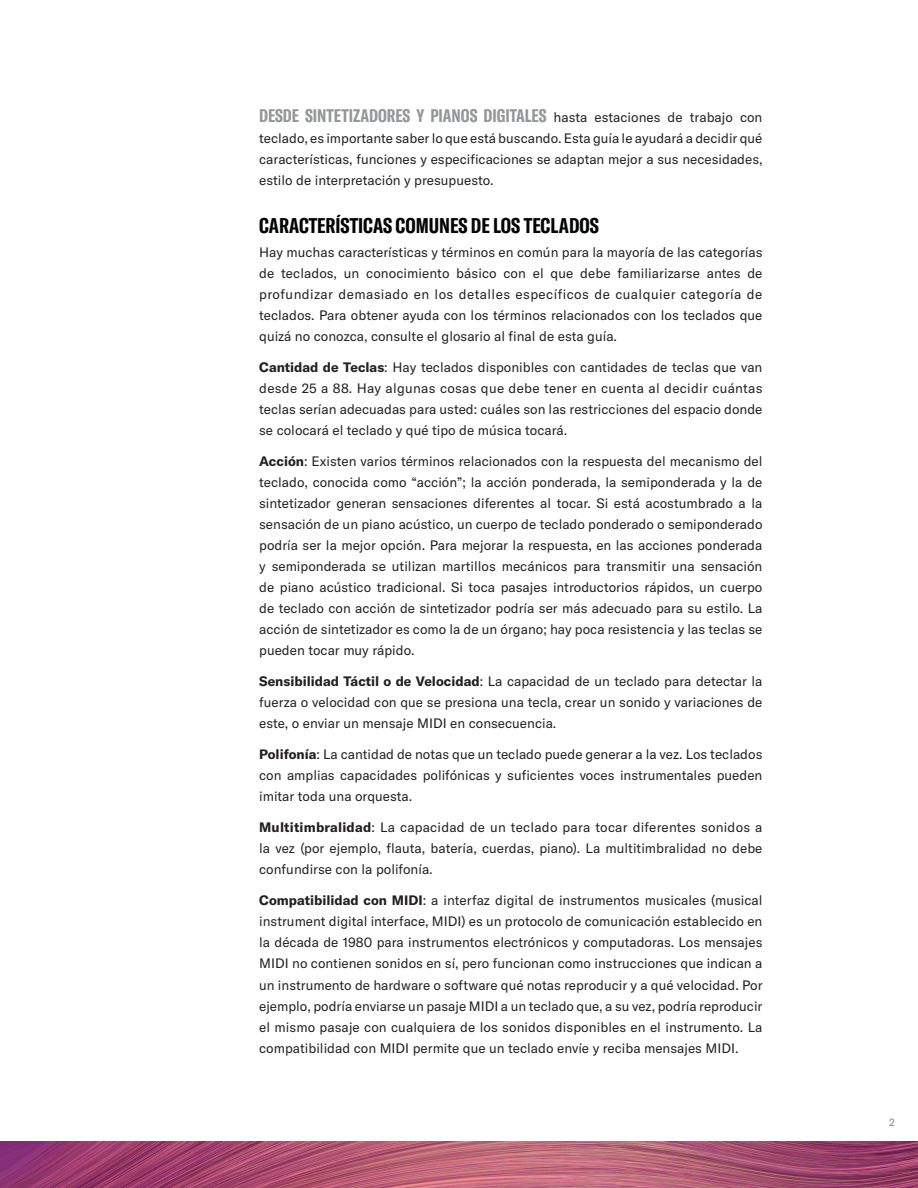
<style>
.page{position:relative;width:918px;height:1188px;background:#fff}
.page>*{position:absolute;margin:0;border:0;box-sizing:border-box;transform-origin:0 0}
.t1{font:700 extra-condensed 21px "GT America Y";color:#020304}
.t2{font:700 extra-condensed 18px "GT America Y";color:#949698}
.t3{font:13.5px/21px "GT America Y";color:#231f20;text-align:justify}
.t4{font:10.5px "GT America Y";color:#89898b}
.s1{font-weight:400;font-stretch:normal;font-size:13.5px;color:#231f20}
.s2{font-weight:700}
</style>
<div class="page">
<img style="left:0;top:1142px;width:918px;height:46px">
<h2 class="t2" style="left:259px;top:105px;width:505px">DESDE SINTETIZADORES Y PIANOS DIGITALES <span class="s1">hasta estaciones de trabajo con</span></h2>
<p class="t3" style="left:259px;top:128px;width:505px">teclado, es importante saber lo que está buscando. Esta guía le ayudará a decidir qué características, funciones y especificaciones se adaptan mejor a sus necesidades, estilo de interpretación y presupuesto.</p>
<h1 class="t1" style="left:259px;top:213px;width:341px">CARACTERÍSTICAS COMUNES DE LOS TECLADOS</h1>
<p class="t3" style="left:259px;top:242px;width:505px">Hay muchas características y términos en común para la mayoría de las categorías de teclados, un conocimiento básico con el que debe familiarizarse antes de profundizar demasiado en los detalles específicos de cualquier categoría de teclados. Para obtener ayuda con los términos relacionados con los teclados que quizá no conozca, consulte el glosario al final de esta guía.</p>
<p class="t3" style="left:259px;top:357px;width:505px"><span class="s2">Cantidad de Teclas</span>: Hay teclados disponibles con cantidades de teclas que van desde 25 a 88. Hay algunas cosas que debe tener en cuenta al decidir cuántas teclas serían adecuadas para usted: cuáles son las restricciones del espacio donde se colocará el teclado y qué tipo de música tocará.</p>
<p class="t3" style="left:259px;top:451px;width:505px"><span class="s2">Acción</span>: Existen varios términos relacionados con la respuesta del mecanismo del teclado, conocida como “acción”; la acción ponderada, la semiponderada y la de sintetizador generan sensaciones diferentes al tocar. Si está acostumbrado a la sensación de un piano acústico, un cuerpo de teclado ponderado o semiponderado podría ser la mejor opción. Para mejorar la respuesta, en las acciones ponderada y semiponderada se utilizan martillos mecánicos para transmitir una sensación de piano acústico tradicional. Si toca pasajes introductorios rápidos, un cuerpo de teclado con acción de sintetizador podría ser más adecuado para su estilo. La acción de sintetizador es como la de un órgano; hay poca resistencia y las teclas se pueden tocar muy rápido.</p>
<p class="t3" style="left:259px;top:671px;width:505px"><span class="s2">Sensibilidad Táctil o de Velocidad</span>: La capacidad de un teclado para detectar la fuerza o velocidad con que se presiona una tecla, crear un sonido y variaciones de este, o enviar un mensaje MIDI en consecuencia.</p>
<p class="t3" style="left:259px;top:744px;width:505px"><span class="s2">Polifonía</span>: La cantidad de notas que un teclado puede generar a la vez. Los teclados con amplias capacidades polifónicas y suficientes voces instrumentales pueden imitar toda una orquesta.</p>
<p class="t3" style="left:259px;top:817px;width:505px"><span class="s2">Multitimbralidad</span>: La capacidad de un teclado para tocar diferentes sonidos a la vez (por ejemplo, flauta, batería, cuerdas, piano). La multitimbralidad no debe confundirse con la polifonía.</p>
<p class="t3" style="left:259px;top:890px;width:505px"><span class="s2">Compatibilidad con MIDI</span>: a interfaz digital de instrumentos musicales (musical instrument digital interface, MIDI) es un protocolo de comunicación establecido en la década de 1980 para instrumentos electrónicos y computadoras. Los mensajes MIDI no contienen sonidos en sí, pero funcionan como instrucciones que indican a un instrumento de hardware o software qué notas reproducir y a qué velocidad. Por ejemplo, podría enviarse un pasaje MIDI a un teclado que, a su vez, podría reproducir el mismo pasaje con cualquiera de los sonidos disponibles en el instrumento. La compatibilidad con MIDI permite que un teclado envíe y reciba mensajes MIDI.</p>
<p class="t4" style="left:889px;top:1116px;width:7px">2</p>
</div>
